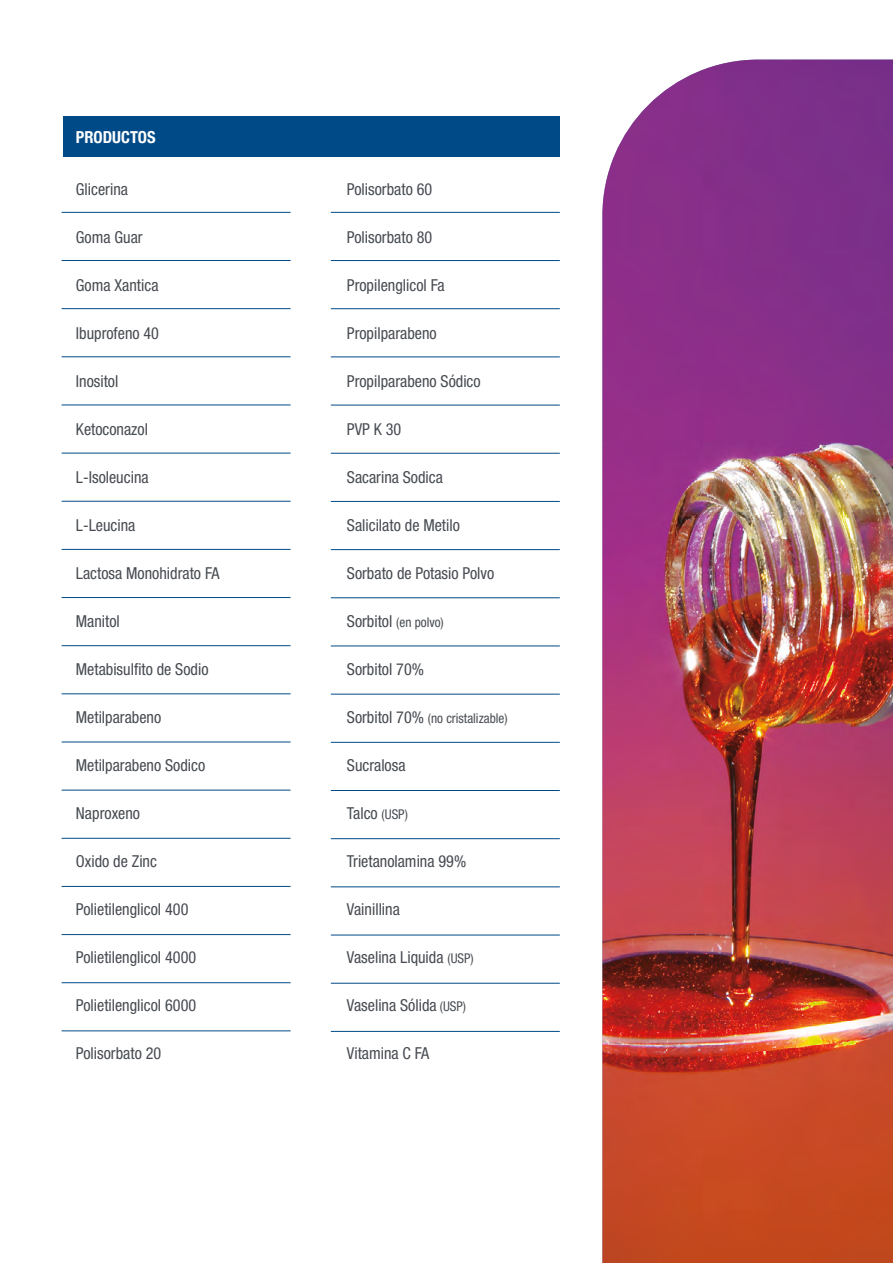
<style>
.page{position:relative;width:893px;height:1263px;background:#fff}
.page>*{position:absolute;margin:0;border:0;box-sizing:border-box;transform-origin:0 0}
.t1{font:condensed 16.5px "Helvetica Neue LT Std";color:#484c52}
.t2{font:700 condensed 16.5px "Helvetica Neue";color:#fff}
.t3{font:condensed 13.5px "Helvetica Neue LT Std";color:#484c52}
.s1{font-size:16.5px}
.s2{font-size:13.5px}
</style>
<div class="page">
<img style="left:602px;top:60px;width:291px;height:1203px">
<hr style="left:62px;top:212px;width:229px;height:1px;background:#004a87">
<hr style="left:331px;top:212px;width:229px;height:1px;background:#004a87">
<hr style="left:62px;top:260px;width:229px;height:1px;background:#004a87">
<hr style="left:331px;top:260px;width:229px;height:1px;background:#004a87">
<hr style="left:62px;top:308px;width:229px;height:1px;background:#004a87">
<hr style="left:331px;top:308px;width:229px;height:1px;background:#004a87">
<hr style="left:62px;top:356px;width:229px;height:1px;background:#004a87">
<hr style="left:331px;top:357px;width:229px;height:1px;background:#004a87">
<hr style="left:62px;top:405px;width:229px;height:1px;background:#004a87">
<hr style="left:331px;top:405px;width:229px;height:1px;background:#004a87">
<hr style="left:62px;top:453px;width:229px;height:1px;background:#004a87">
<hr style="left:331px;top:453px;width:229px;height:1px;background:#004a87">
<hr style="left:62px;top:501px;width:229px;height:1px;background:#004a87">
<hr style="left:331px;top:501px;width:229px;height:1px;background:#004a87">
<hr style="left:62px;top:549px;width:229px;height:1px;background:#004a87">
<hr style="left:331px;top:549px;width:229px;height:1px;background:#004a87">
<hr style="left:62px;top:597px;width:229px;height:1px;background:#004a87">
<hr style="left:331px;top:597px;width:229px;height:1px;background:#004a87">
<hr style="left:62px;top:645px;width:229px;height:1px;background:#004a87">
<hr style="left:331px;top:646px;width:229px;height:1px;background:#004a87">
<hr style="left:62px;top:693px;width:229px;height:1px;background:#004a87">
<hr style="left:331px;top:694px;width:229px;height:1px;background:#004a87">
<hr style="left:62px;top:742px;width:229px;height:1px;background:#004a87">
<hr style="left:331px;top:742px;width:229px;height:1px;background:#004a87">
<hr style="left:62px;top:790px;width:229px;height:1px;background:#004a87">
<hr style="left:331px;top:790px;width:229px;height:1px;background:#004a87">
<hr style="left:62px;top:838px;width:229px;height:1px;background:#004a87">
<hr style="left:331px;top:838px;width:229px;height:1px;background:#004a87">
<hr style="left:62px;top:886px;width:229px;height:1px;background:#004a87">
<hr style="left:331px;top:886px;width:229px;height:1px;background:#004a87">
<hr style="left:62px;top:934px;width:229px;height:1px;background:#004a87">
<hr style="left:331px;top:935px;width:229px;height:1px;background:#004a87">
<hr style="left:62px;top:982px;width:229px;height:1px;background:#004a87">
<hr style="left:331px;top:983px;width:229px;height:1px;background:#004a87">
<hr style="left:331px;top:1031px;width:229px;height:1px;background:#004a87">
<hr style="left:62px;top:1030px;width:229px;height:1px;background:#004a87">
<div style="left:64px;top:116px;width:496px;height:40px;background:#004a87"></div>
<p class="t2" style="left:76px;top:123px;width:81px">PRODUCTOS</p>
<p class="t1" style="left:76px;top:180px;width:54px">Glicerina</p>
<p class="t1" style="left:76px;top:228px;width:68px">Goma Guar</p>
<p class="t1" style="left:76px;top:276px;width:84px">Goma Xantica</p>
<p class="t1" style="left:76px;top:324px;width:85px">Ibuprofeno 40</p>
<p class="t1" style="left:76px;top:372px;width:44px">Inositol</p>
<p class="t1" style="left:76px;top:420px;width:74px">Ketoconazol</p>
<p class="t1" style="left:76px;top:468px;width:74px">L-Isoleucina</p>
<p class="t1" style="left:76px;top:516px;width:61px">L-Leucina</p>
<p class="t1" style="left:76px;top:564px;width:145px">Lactosa Monohidrato FA</p>
<p class="t1" style="left:76px;top:612px;width:46px">Manitol</p>
<p class="t1" style="left:76px;top:660px;width:134px">Metabisulfito de Sodio</p>
<p class="t1" style="left:76px;top:708px;width:87px">Metilparabeno</p>
<p class="t1" style="left:76px;top:756px;width:131px">Metilparabeno Sodico</p>
<p class="t1" style="left:76px;top:804px;width:66px">Naproxeno</p>
<p class="t1" style="left:76px;top:852px;width:83px">Oxido de Zinc</p>
<p class="t1" style="left:76px;top:900px;width:114px">Polietilenglicol 400</p>
<p class="t1" style="left:76px;top:948px;width:122px">Polietilenglicol 4000</p>
<p class="t1" style="left:76px;top:996px;width:122px">Polietilenglicol 6000</p>
<p class="t1" style="left:76px;top:1044px;width:87px">Polisorbato 20</p>
<p class="t1" style="left:347px;top:180px;width:87px">Polisorbato 60</p>
<p class="t1" style="left:347px;top:228px;width:87px">Polisorbato 80</p>
<p class="t1" style="left:347px;top:276px;width:99px">Propilenglicol Fa</p>
<p class="t1" style="left:347px;top:324px;width:91px">Propilparabeno</p>
<p class="t1" style="left:347px;top:372px;width:135px">Propilparabeno Sódico</p>
<p class="t1" style="left:347px;top:420px;width:56px">PVP K 30</p>
<p class="t1" style="left:347px;top:468px;width:98px">Sacarina Sodica</p>
<p class="t1" style="left:347px;top:516px;width:115px">Salicilato de Metilo</p>
<p class="t1" style="left:347px;top:564px;width:149px">Sorbato de Potasio Polvo</p>
<p class="t3" style="left:347px;top:615px;width:98px"><span class="s1">Sorbitol</span> (en polvo)</p>
<p class="t1" style="left:347px;top:660px;width:79px">Sorbitol 70%</p>
<p class="t3" style="left:347px;top:711px;width:162px"><span class="s1">Sorbitol 70%</span> (no cristalizable)</p>
<p class="t1" style="left:347px;top:756px;width:60px">Sucralosa</p>
<p class="t1" style="left:347px;top:804px;width:62px">Talco <span class="s2">(USP)</span></p>
<p class="t1" style="left:347px;top:852px;width:121px">Trietanolamina 99%</p>
<p class="t1" style="left:347px;top:900px;width:55px">Vainillina</p>
<p class="t1" style="left:347px;top:948px;width:128px">Vaselina Liquida <span class="s2">(USP)</span></p>
<p class="t1" style="left:347px;top:996px;width:121px">Vaselina Sólida <span class="s2">(USP)</span></p>
<p class="t1" style="left:347px;top:1044px;width:84px">Vitamina C FA</p>
</div>
